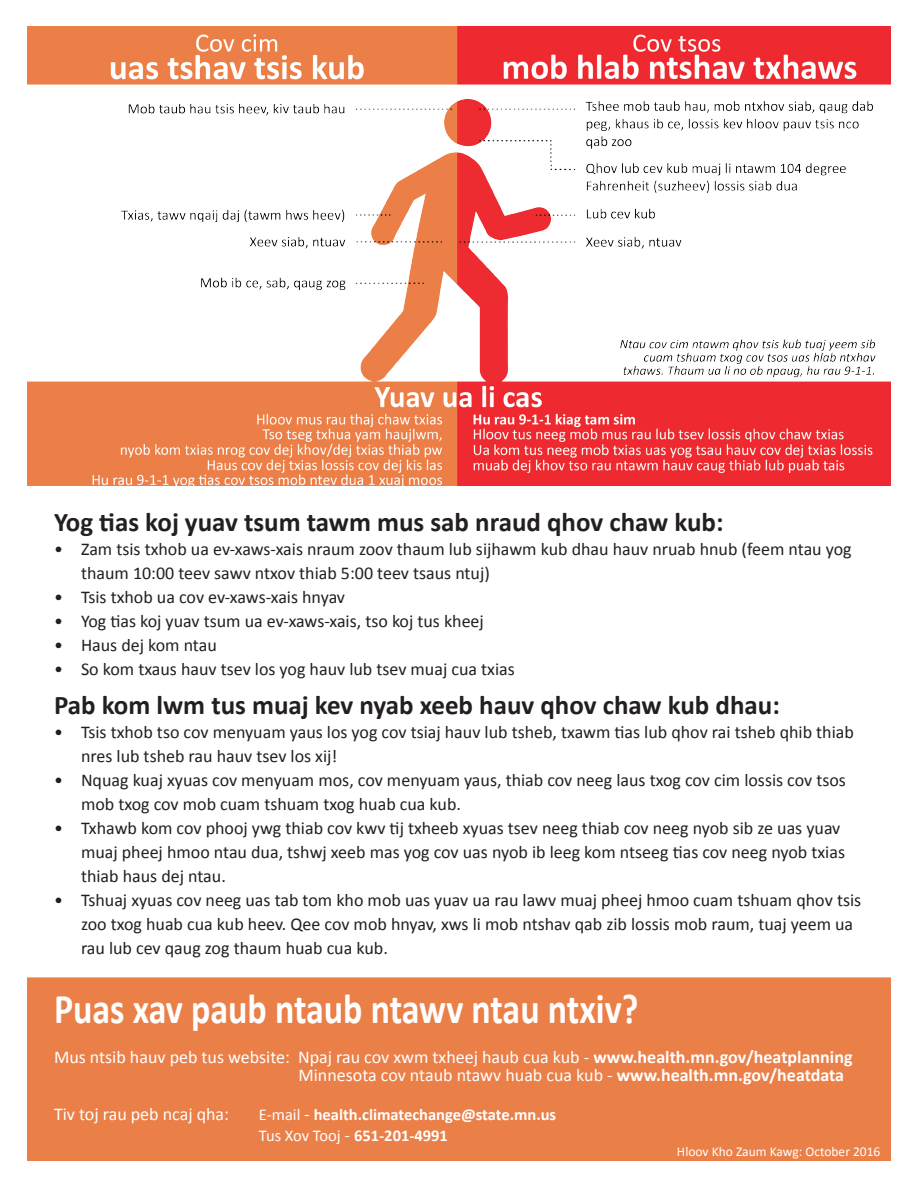
<style>
.page{position:relative;width:918px;height:1188px;background:#fff}
.page>*{position:absolute;margin:0;border:0;box-sizing:border-box;transform-origin:0 0}
.t1{font:700 42.45px "Calibri";color:#fff;scale:.85 1}
.t2{font:700 27px "Calibri";color:#231f20}
.t3{font:18px/24px "Calibri";color:#231f20}
.P2_list{font:18px "Calibri";color:#fff}
.P2_list-2{font:700 16.5px "Calibri";color:#fff}
.P3{font:13.5px "Calibri";color:#fff}
.s1{font-weight:700}
.s2{font-weight:400}
.s3{font-weight:400;font-size:18px}
</style>
<div class="page">
<div style="left:27px;top:977px;width:864px;height:184px;background:#eb7f48;border:2px solid #eb7f48"></div>
<img style="left:27px;top:27px;width:864px;height:459px">
<h3 class="t2" style="left:54px;top:504px;width:671px">Yog tias koj yuav tsum tawm mus sab nraud qhov chaw kub:</h3>
<p class="t3" style="left:81px;top:537px;width:772px;text-indent:-27px">• Zam tsis txhob ua ev-xaws-xais nraum zoov thaum lub sijhawm kub dhau hauv nruab hnub (feem ntau yog thaum 10:00 teev sawv ntxov thiab 5:00 teev tsaus ntuj)</p>
<p class="t3" style="left:54px;top:585px;width:293px">• Tsis txhob ua cov ev-xaws-xais hnyav</p>
<p class="t3" style="left:54px;top:609px;width:431px">• Yog tias koj yuav tsum ua ev-xaws-xais, tso koj tus kheej</p>
<p class="t3" style="left:54px;top:633px;width:164px">• Haus dej kom ntau</p>
<p class="t3" style="left:54px;top:657px;width:462px">• So kom txaus hauv tsev los yog hauv lub tsev muaj cua txias</p>
<h3 class="t2" style="left:54px;top:687px;width:727px">Pab kom lwm tus muaj kev nyab xeeb hauv qhov chaw kub dhau:</h3>
<p class="t3" style="left:81px;top:720px;width:774px;text-indent:-27px">• Tsis txhob tso cov menyuam yaus los yog cov tsiaj hauv lub tsheb, txawm tias lub qhov rai tsheb qhib thiab nres lub tsheb rau hauv tsev los xij!</p>
<p class="t3" style="left:81px;top:768px;width:767px;text-indent:-27px">• Nquag kuaj xyuas cov menyuam mos, cov menyuam yaus, thiab cov neeg laus txog cov cim lossis cov tsos mob txog cov mob cuam tshuam txog huab cua kub.</p>
<p class="t3" style="left:81px;top:816px;width:766px;text-indent:-27px">• Txhawb kom cov phooj ywg thiab cov kwv tij txheeb xyuas tsev neeg thiab cov neeg nyob sib ze uas yuav muaj pheej hmoo ntau dua, tshwj xeeb mas yog cov uas nyob ib leeg kom ntseeg tias cov neeg nyob txias thiab haus dej ntau.</p>
<p class="t3" style="left:81px;top:888px;width:782px;text-indent:-27px">• Tshuaj xyuas cov neeg uas tab tom kho mob uas yuav ua rau lawv muaj pheej hmoo cuam tshuam qhov tsis zoo txog huab cua kub heev. Qee cov mob hnyav, xws li mob ntshav qab zib lossis mob raum, tuaj yeem ua rau lub cev qaug zog thaum huab cua kub.</p>
<h3 class="t1" style="left:54px;top:981px;width:689px">Puas xav paub ntaub ntawv ntau ntxiv?</h3>
<p class="P2_list" style="left:54px;top:1046px;width:800px">Mus ntsib hauv peb tus website: Npaj rau cov xwm txheej haub cua kub - <span class="s1">www.health.mn.gov/heatplanning</span></p>
<p class="P2_list" style="left:298px;top:1064px;width:547px">Minnesota cov ntaub ntawv huab cua kub - <span class="s1">www.health.mn.gov/heatdata</span></p>
<p class="P2_list" style="left:54px;top:1103px;width:177px">Tiv toj rau peb ncaj qha:</p>
<p class="P2_list-2" style="left:259px;top:1104px;width:299px"><span class="s2">E-mail</span> <span class="s3">-</span> health.climatechange@state.mn.us</p>
<p class="P2_list-2" style="left:259px;top:1125px;width:190px"><span class="s2">Tus Xov Tooj</span> <span class="s3">-</span> 651-201-4991</p>
<p class="P3" style="left:677px;top:1143px;width:205px">Hloov Kho Zaum Kawg: October 2016</p>
</div>
